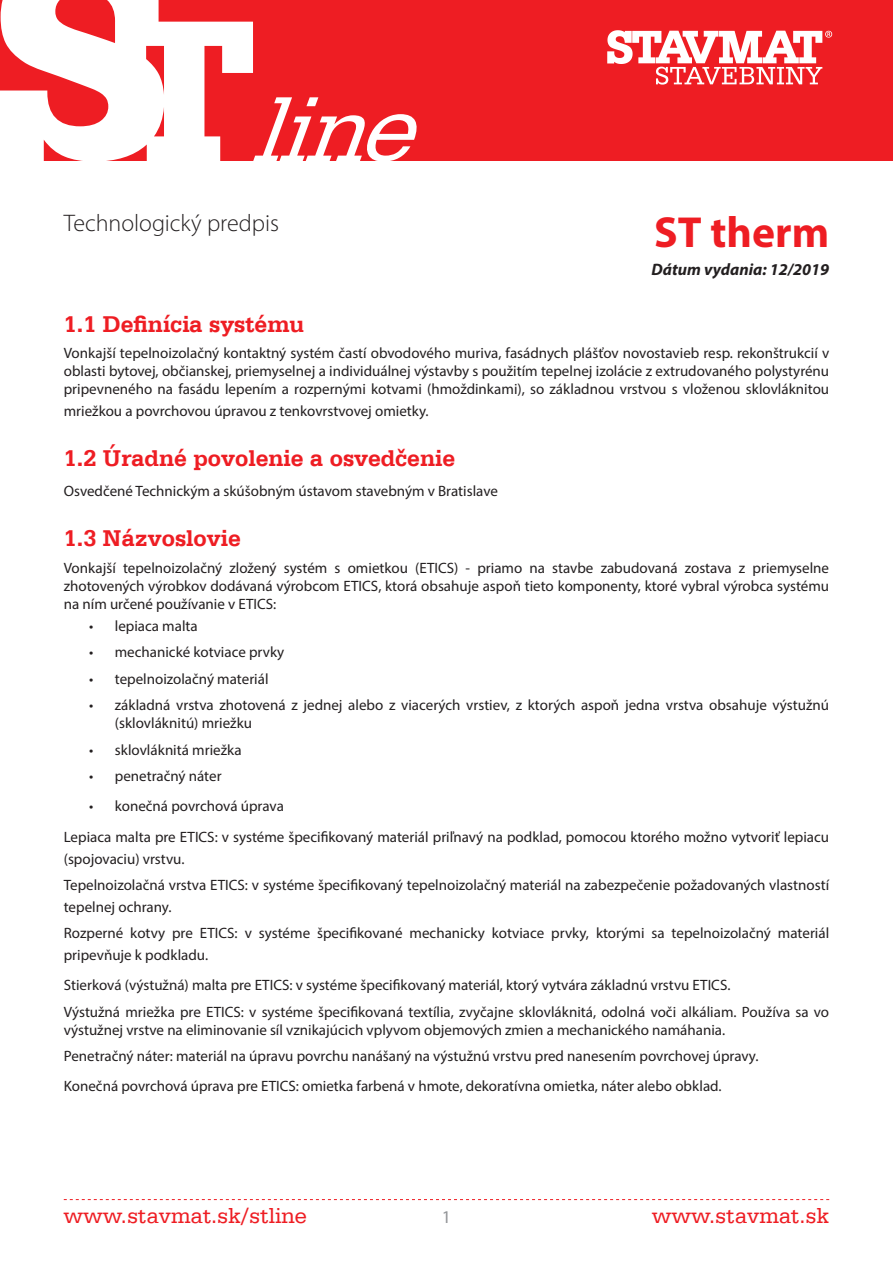
<style>
.page{position:relative;width:893px;height:1263px;background:#fff}
.page>*{position:absolute;margin:0;border:0;box-sizing:border-box;transform-origin:0 0}
.t1{font:700 43.65px "Myriad Pro";color:#ee1d23}
.t2{font:700 24px "Serifa TL";color:#ee1d23}
.t3{font:300 24px "Myriad Pro";color:#231f20}
.t4{font:22.8px "Serifa TL";color:#ee1d23}
.t5{font:18px "Myriad Pro";color:#939598}
.t6{font:italic 700 16.65px "Myriad Pro";color:#231f20}
.t7{font:15px/18px "Myriad Pro";color:#231f20}
</style>
<div class="page">
<div style="left:0;top:0;width:893px;height:160px;background:#ee1d23"></div>
<svg style="left:607px;top:30px;width:225px;height:55px"></svg>
<svg style="left:64px;top:1199px;width:765px;height:1px"></svg>
<svg style="left:0;top:0;width:417px;height:161px"></svg>
<h2 class="t3" style="left:64px;top:208px;width:217px">Technologický predpis</h2>
<h1 class="t1" style="left:654px;top:204px;width:176px">ST therm</h1>
<p class="t6" style="left:651px;top:259px;width:179px">Dátum vydania: 12/2019</p>
<h2 class="t2" style="left:64px;top:309px;width:242px">1.1 Definícia systému</h2>
<p class="t7" style="left:64px;top:344px;width:767px;text-align:justify">Vonkajší tepelnoizolačný kontaktný systém častí obvodového muriva, fasádnych plášťov novostavieb resp. rekonštrukcií v oblasti bytovej, občianskej, priemyselnej a individuálnej výstavby s použitím tepelnej izolácie z extrudovaného polystyrénu pripevneného na fasádu lepením a rozpernými kotvami (hmoždinkami), so základnou vrstvou s vloženou sklovláknitou</p>
<p class="t7" style="left:64px;top:401px;width:366px">mriežkou a povrchovou úpravou z tenkovrstvovej omietky.</p>
<h2 class="t2" style="left:64px;top:443px;width:393px">1.2 Úradné povolenie a osvedčenie</h2>
<p class="t7" style="left:64px;top:482px;width:436px">Osvedčené Technickým a skúšobným ústavom stavebným v Bratislave</p>
<h2 class="t2" style="left:64px;top:523px;width:178px">1.3 Názvoslovie</h2>
<p class="t7" style="left:64px;top:558px;width:767px;text-align:justify">Vonkajší tepelnoizolačný zložený systém s omietkou (ETICS) - priamo na stavbe zabudovaná zostava z priemyselne zhotovených výrobkov dodávaná výrobcom ETICS, ktorá obsahuje aspoň tieto komponenty, ktoré vybral výrobca systému na ním určené používanie v ETICS:</p>
<p class="t7" style="left:89px;top:616px;width:110px">• lepiaca malta</p>
<p class="t7" style="left:89px;top:643px;width:197px">• mechanické kotviace prvky</p>
<p class="t7" style="left:89px;top:669px;width:181px">• tepelnoizolačný materiál</p>
<p class="t7" style="left:115px;top:696px;width:716px;text-indent:-26px">• základná vrstva zhotovená z jednej alebo z viacerých vrstiev, z ktorých aspoň jedna vrstva obsahuje výstužnú (sklovláknitú) mriežku</p>
<p class="t7" style="left:89px;top:740px;width:154px">• sklovláknitá mriežka</p>
<p class="t7" style="left:89px;top:767px;width:134px">• penetračný náter</p>
<p class="t7" style="left:64px;top:791px;width:767px;line-height:30.8px;text-indent:26px">• konečná povrchová úprava<br>Lepiaca malta pre ETICS: v systéme špecifikovaný materiál priľnavý na podklad, pomocou ktorého možno vytvoriť lepiacu</p>
<p class="t7" style="left:64px;top:845px;width:767px;line-height:26.5px">(spojovaciu) vrstvu.<br>Tepelnoizolačná vrstva ETICS: v systéme špecifikovaný tepelnoizolačný materiál na zabezpečenie požadovaných vlastností</p>
<p class="t7" style="left:64px;top:893px;width:767px;line-height:26.5px">tepelnej ochrany.<br>Rozperné kotvy pre ETICS: v systéme špecifikované mechanicky kotviace prvky, ktorými sa tepelnoizolačný materiál</p>
<p class="t7" style="left:64px;top:940px;width:668px;line-height:30.2px">pripevňuje k podkladu.<br>Stierková (výstužná) malta pre ETICS: v systéme špecifikovaný materiál, ktorý vytvára základnú vrstvu ETICS.</p>
<p class="t7" style="left:64px;top:1002px;width:767px">Výstužná mriežka pre ETICS: v systéme špecifikovaná textília, zvyčajne sklovláknitá, odolná voči alkáliam. Používa sa vo výstužnej vrstve na eliminovanie síl vznikajúcich vplyvom objemových zmien a mechanického namáhania.</p>
<p class="t7" style="left:64px;top:1041px;width:696px;line-height:30.2px">Penetračný náter: materiál na úpravu povrchu nanášaný na výstužnú vrstvu pred nanesením povrchovej úpravy.<br>Konečná povrchová úprava pre ETICS: omietka farbená v hmote, dekoratívna omietka, náter alebo obklad.</p>
<h3 class="t4" style="left:63px;top:1201px;width:245px">www.stavmat.sk/stline</h3>
<p class="t5" style="left:442px;top:1206px;width:11px">1</p>
<h3 class="t4" style="left:652px;top:1201px;width:179px">www.stavmat.sk</h3>
</div>
